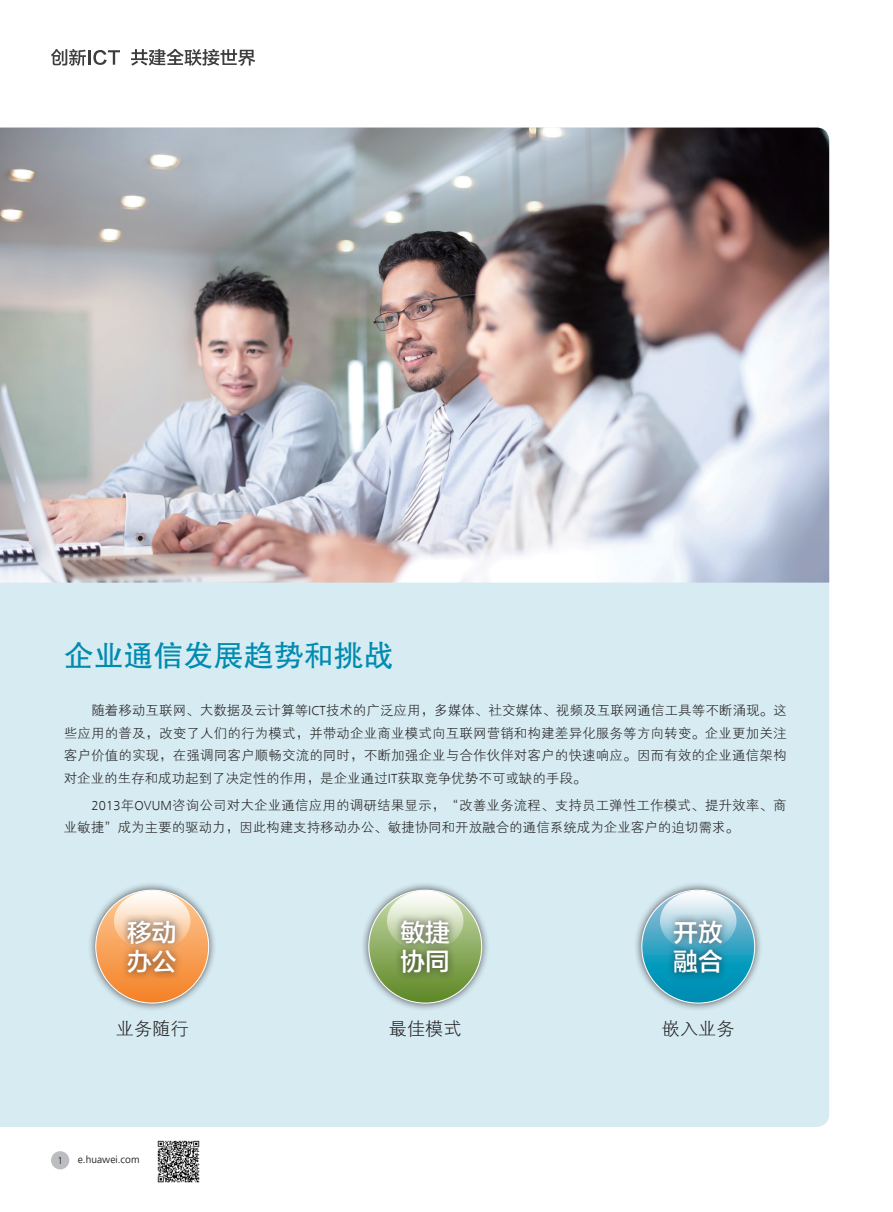
<style>
.page{position:relative;width:893px;height:1212px;background:#fff}
.page>*{position:absolute;margin:0;border:0;box-sizing:border-box;transform-origin:0 0}
.t1{font:30px "FZHTJW GB1 0";color:#008bb0}
.t2{font:24.75px/29.7px "FZLTZHK GBK1 0";color:#fff}
.t3{font:18.15px "FZXH1 JW GB1 0";color:#231f20}
.t4{font:13.5px/22.5px "FZXH1 JW GB1 0";color:#231f20;text-align:justify}
.t5{font:10.5px "Frutiger Next LT";color:#231f20}
.t6{font:300 10.5px "Frutiger Next LT";color:#231f20}
.s1{font-family:"Frutiger Next LT";font-weight:300}
</style>
<div class="page">
<div style="left:0;top:583px;width:829px;height:544px;background:#d6ebf2"></div>
<div style="left:51px;top:1151px;width:18px;height:18px;background:#bcbdc0;border-radius:50%"></div>
<img style="left:157px;top:1141px;width:42px;height:41px">
<svg style="left:51px;top:49px;width:35px;height:17px"></svg>
<hr style="left:88px;top:50px;width:3px;height:15px;background:#3c3d3c">
<svg style="left:93px;top:50px;width:27px;height:15px"></svg>
<svg style="left:131px;top:49px;width:124px;height:17px"></svg>
<img style="left:0;top:128px;width:829px;height:455px">
<div style="left:87px;top:881px;width:130px;height:130px;background:#231f20;opacity:.75"></div>
<svg style="left:96px;top:890px;width:113px;height:113px;background:#f79f57"></svg>
<svg style="left:114px;top:890px;width:76px;height:61px"></svg>
<div style="left:360px;top:881px;width:130px;height:130px;background:#231f20;opacity:.75"></div>
<svg style="left:369px;top:890px;width:113px;height:113px;background:#89a95c"></svg>
<svg style="left:387px;top:890px;width:76px;height:61px"></svg>
<div style="left:633px;top:881px;width:130px;height:130px;background:#231f20;opacity:.75"></div>
<svg style="left:642px;top:890px;width:113px;height:113px;background:#2ba1c2"></svg>
<svg style="left:660px;top:890px;width:76px;height:61px"></svg>
<div style="left:120px;top:912px;width:63px;height:68px;background:#231f20;opacity:.75"></div>
<div style="left:394px;top:912px;width:63px;height:68px;background:#231f20;opacity:.75"></div>
<div style="left:666px;top:912px;width:64px;height:68px;background:#231f20;opacity:.75"></div>
<h1 class="t1" style="left:64px;top:639px;width:332px">企业通信发展趋势和挑战</h1>
<p class="t4" style="left:64px;top:700px;width:724px;text-indent:28px">随着移动互联网、大数据及云计算等<span class="s1">ICT</span>技术的广泛应用，多媒体、社交媒体、视频及互联网通信工具等不断涌现。这些应用的普及，改变了人们的行为模式，并带动企业商业模式向互联网营销和构建差异化服务等方向转变。企业更加关注客户价值的实现，在强调同客户顺畅交流的同时，不断加强企业与合作伙伴对客户的快速响应。因而有效的企业通信架构对企业的生存和成功起到了决定性的作用，是企业通过<span class="s1">IT</span>获取竞争优势不可或缺的手段。</p>
<p class="t4" style="left:64px;top:794px;width:724px;text-indent:28px"><span class="s1">2013</span>年<span class="s1">OVUM</span>咨询公司对大企业通信应用的调研结果显示，“改善业务流程、支持员工弹性工作模式、提升效率、商业敏捷”成为主要的驱动力，因此构建支持移动办公、敏捷协同和开放融合的通信系统成为企业客户的迫切需求。</p>
<h2 class="t2" style="left:127px;top:918px;width:51px">移动办公</h2>
<h2 class="t2" style="left:400px;top:918px;width:51px">敏捷协同</h2>
<h2 class="t2" style="left:673px;top:918px;width:51px">开放融合</h2>
<h3 class="t3" style="left:116px;top:1019px;width:74px">业务随行</h3>
<h3 class="t3" style="left:389px;top:1019px;width:74px">最佳模式</h3>
<h3 class="t3" style="left:662px;top:1019px;width:74px">嵌入业务</h3>
<p class="t6" style="left:57px;top:1154px;width:7px">1</p>
<p class="t5" style="left:78px;top:1154px;width:63px">e.huawei.com</p>
</div>
